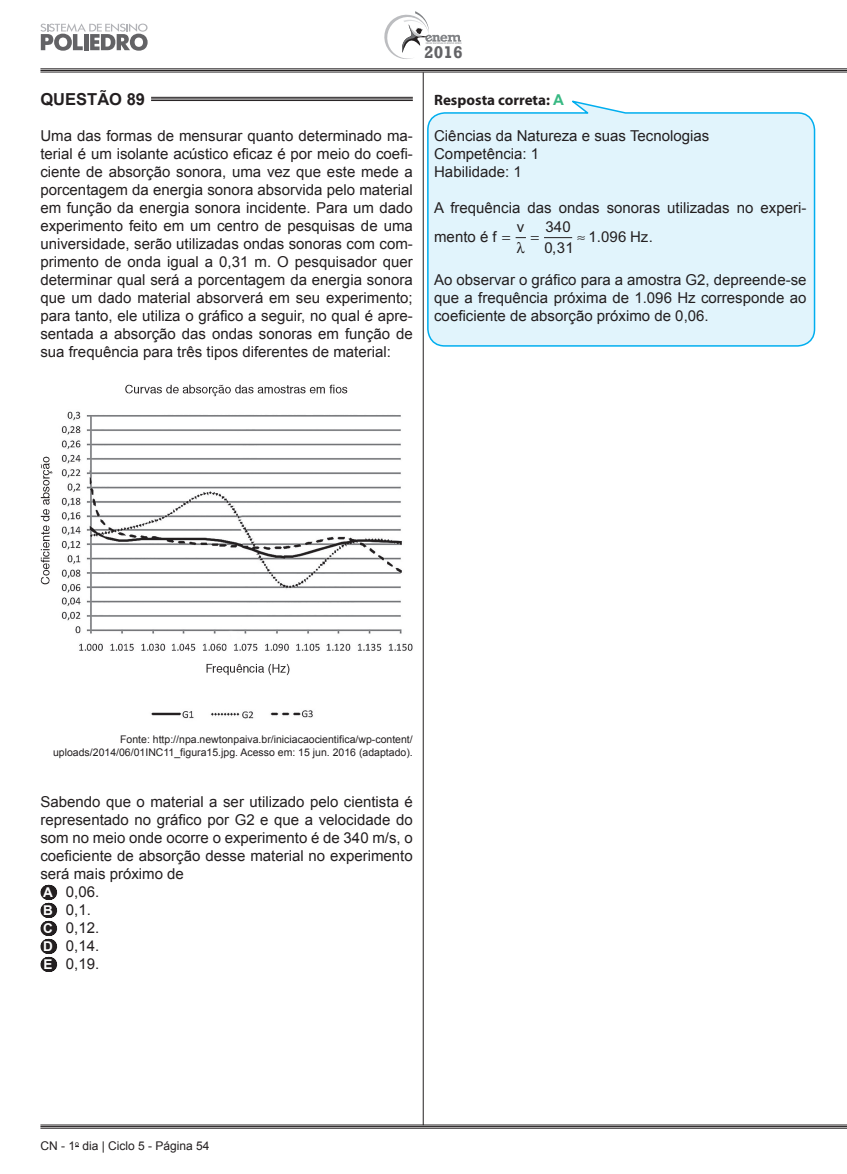
<style>
.page{position:relative;width:847px;height:1174px;background:#fff}
.page>*{position:absolute;margin:0;border:0;box-sizing:border-box;transform-origin:0 0}
.t1{font:700 17.4px "Rockwell";color:#636366}
.t2{font:700 16.5px "Arial";color:#231f20}
.t3{font:15px/18px "Arial";color:#231f20}
.t4{font:700 15px "Myriad Pro";color:#231f20}
.t5{font:12px "Arial";color:#231f20}
.t6{font:10.5px/13.5px "Arial";color:#231f20;text-align:right}
.s1{font-family:"Arial";color:#38b983}
.s2{font-weight:700;font-size:13.5px;color:#fff}
</style>
<div class="page">
<svg style="left:427px;top:100px;width:388px;height:247px;background:#def3fb"></svg>
<hr style="left:423px;top:72px;width:1px;height:1053px;background:#231f20">
<hr style="left:40px;top:69px;width:806px;height:1px;background:#231f20">
<hr style="left:40px;top:70px;width:806px;height:1px;background:#231f20">
<hr style="left:40px;top:72px;width:806px;height:1px;background:#231f20">
<hr style="left:40px;top:1124px;width:806px;height:1px;background:#231f20">
<hr style="left:40px;top:1126px;width:806px;height:1px;background:#231f20">
<hr style="left:40px;top:1128px;width:806px;height:1px;background:#231f20">
<svg style="left:40px;top:23px;width:107px;height:28px"></svg>
<svg style="left:384px;top:11px;width:77px;height:48px"></svg>
<hr style="left:151px;top:97px;width:261px;height:1px;background:#231f20">
<hr style="left:151px;top:98px;width:261px;height:1px;background:#231f20">
<hr style="left:151px;top:100px;width:261px;height:1px;background:#231f20">
<svg style="left:48px;top:885px;width:2px;height:87px"></svg>
<img style="left:40px;top:384px;width:373px;height:335px">
<svg style="left:502px;top:236px;width:70px;height:17px"></svg>
<p class="t1" style="left:424px;top:42px;width:40px">2016</p>
<p class="t2" style="left:40px;top:88px;width:106px">QUESTÃO 89</p>
<p class="t3" style="left:40px;top:127px;width:374px;text-align:justify">Uma das formas de mensurar quanto determinado ma&shy;terial é um isolante acústico eficaz é por meio do coefi&shy;ciente de absorção sonora, uma vez que este mede a porcentagem da energia sonora absorvida pelo material em função da energia sonora incidente. Para um dado experimento feito em um centro de pesquisas de uma universidade, serão utilizadas ondas sonoras com com&shy;primento de onda igual a 0,31 m. O pesquisador quer determinar qual será a porcentagem da energia sonora que um dado material absorverá em seu experimento; para tanto, ele utiliza o gráfico a seguir, no qual é apre&shy;sentada a absorção das ondas sonoras em função de sua frequência para três tipos diferentes de material:</p>
<p class="t4" style="left:434px;top:90px;width:131px">Resposta correta: <span class="s1">A</span></p>
<p class="t3" style="left:434px;top:127px;width:276px">Ciências da Natureza e suas Tecnologias<br>Competência: 1<br>Habilidade: 1</p>
<p class="t3" style="left:434px;top:193px;width:374px;line-height:28.5px">A frequência das ondas sonoras utilizadas no experi&shy;mento é f</p>
<p class="t3" style="left:544px;top:216px;width:31px;line-height:21.3px">340<br>031</p>
<p class="t3" style="left:551px;top:239px;width:6px">,</p>
<p class="t3" style="left:516px;top:217px;width:9px">v</p>
<p class="t3" style="left:576px;top:227px;width:78px">≈ 1 096 Hz.</p>
<p class="t3" style="left:596px;top:227px;width:6px">.</p>
<p class="t3" style="left:434px;top:271px;width:374px;text-align:justify">Ao observar o gráfico para a amostra G2, depreende-se que a frequência próxima de 1.096 Hz corresponde ao coeficiente de absorção próximo de 0,06.</p>
<p class="t6" style="left:53px;top:732px;width:361px">Fonte: http://npa.newtonpaiva.br/iniciacaocientifica/wp-content/ uploads/2014/06/01INC11_figura15.jpg. Acesso em: 15 jun. 2016 (adaptado).</p>
<p class="t3" style="left:40px;top:793px;width:374px">Sabendo que o material a ser utilizado pelo cientista é representado no gráfico por G2 e que a velocidade do som no meio onde ocorre o experimento é de 340 m/s, o coeficiente de absorção desse material no experimento será mais próximo de<br><span class="s2">A</span> 0,06.<br><span class="s2">B</span> 0,1.<br><span class="s2">C</span> 0,12.<br><span class="s2">D</span> 0,14.<br><span class="s2">E</span> 0,19.</p>
<p class="t5" style="left:40px;top:1137px;width:171px">CN - 1<sup>o</sup> dia | Ciclo 5 - Página 54</p>
</div>
